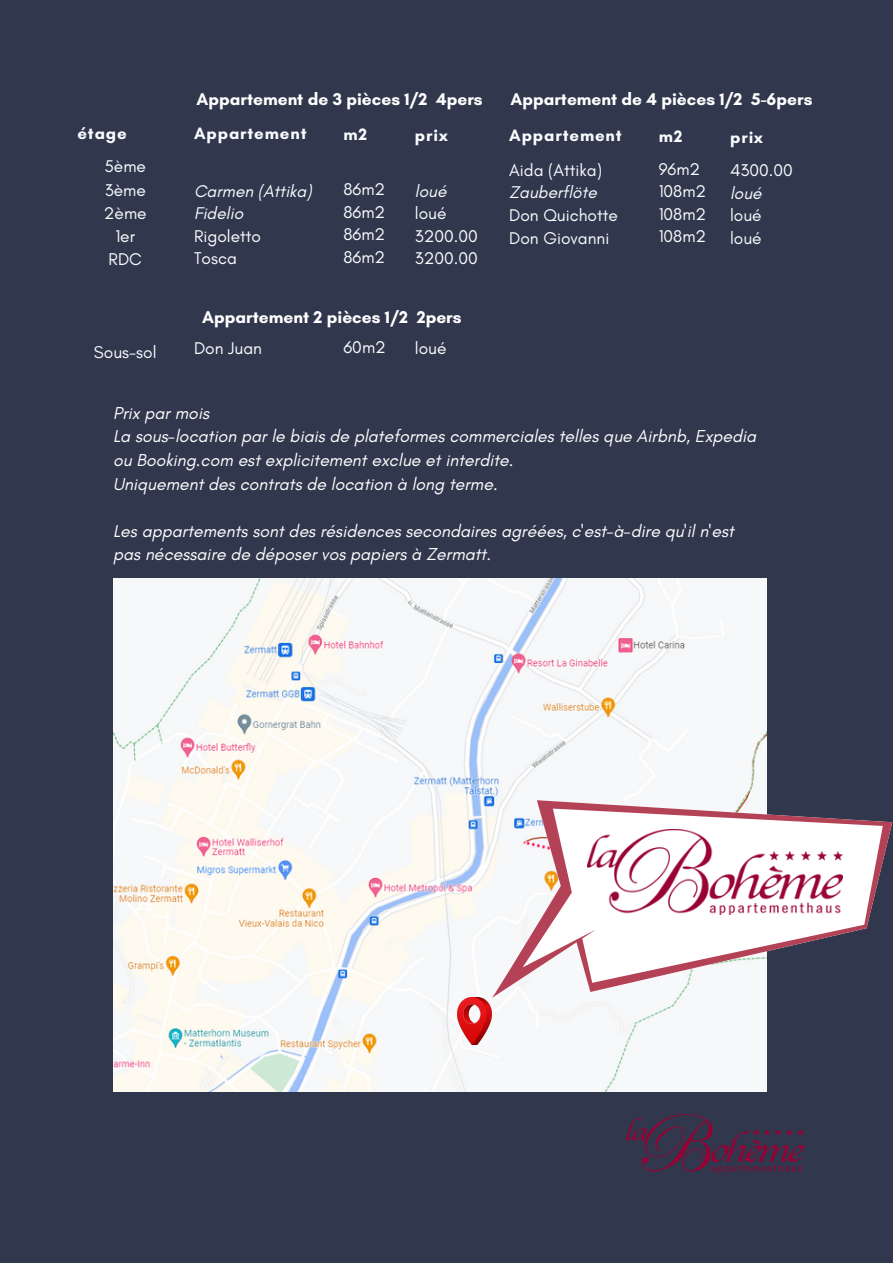
<style>
.page{position:relative;width:893px;height:1264px;background:#fff}
.page>*{position:absolute;margin:0;border:0;box-sizing:border-box;transform-origin:0 0}
.t1{font:italic 17.55px/23.5px "Glacial Indifference";color:#fff}
.t2{font:700 17.4px "Glacial Indifference";color:#fff}
.t3{font:17.25px/22.5px "Glacial Indifference";color:#f9fdff}
.t4{font:italic 17.25px/22.5px "Glacial Indifference";color:#f9fdff}
.t5{font:700 16.8px "Glacial Indifference";letter-spacing:.05em;color:#f9fdff}
</style>
<div class="page">
<div style="left:0;top:0;width:892px;height:1262px;background:#31384e"></div>
<img style="left:626px;top:1114px;width:177px;height:58px">
<img style="left:113px;top:578px;width:653px;height:513px">
<img style="left:457px;top:998px;width:35px;height:46px">
<svg style="left:492px;top:800px;width:400px;height:197px;fill:#f7f8f9"></svg>
<img style="left:587px;top:829px;width:255px;height:85px">
<p class="t5" style="left:77px;top:123px;width:51px">étage</p>
<p class="t3" style="left:104px;top:155px;width:44px;line-height:23.2px;text-align:center">5ème<br>3ème<br>2ème<br>1er<br>RDC</p>
<p class="t3" style="left:94px;top:341px;width:64px">Sous-sol</p>
<p class="t2" style="left:196px;top:89px;width:288px">Appartement de 3 pièces 1/2 4pers</p>
<p class="t5" style="left:415px;top:125px;width:34px">prix</p>
<p class="t4" style="left:415px;top:179px;width:33px">loué</p>
<p class="t3" style="left:415px;top:202px;width:64px">loué<br>3200.00<br>3200.00</p>
<p class="t5" style="left:194px;top:123px;width:114px">Appartement</p>
<p class="t5" style="left:343px;top:123px;width:25px">m2</p>
<p class="t3" style="left:343px;top:178px;width:43px;text-align:justify">86m2<br>86m2<br>86m2<br>86m2</p>
<p class="t4" style="left:194px;top:179px;width:119px">Carmen (Attika)<br>Fidelio</p>
<p class="t3" style="left:194px;top:224px;width:68px">Rigoletto<br>Tosca</p>
<p class="t2" style="left:202px;top:306px;width:261px">Appartement 2 pièces 1/2 2pers</p>
<p class="t3" style="left:194px;top:337px;width:69px">Don Juan</p>
<p class="t3" style="left:343px;top:335px;width:44px">60m2</p>
<p class="t3" style="left:415px;top:337px;width:33px">loué</p>
<p class="t2" style="left:510px;top:89px;width:303px">Appartement de 4 pièces 1/2 5-6pers</p>
<p class="t5" style="left:509px;top:125px;width:114px">Appartement</p>
<p class="t3" style="left:509px;top:158px;width:94px">Aida (Attika)</p>
<p class="t4" style="left:509px;top:181px;width:89px">Zauberflöte</p>
<p class="t3" style="left:509px;top:204px;width:110px">Don Quichotte<br>Don Giovanni</p>
<p class="t5" style="left:658px;top:126px;width:25px">m2</p>
<p class="t3" style="left:658px;top:158px;width:49px">96m2<br>108m2<br>108m2<br>108m2</p>
<p class="t5" style="left:730px;top:127px;width:34px">prix</p>
<p class="t3" style="left:730px;top:159px;width:64px">4300.00</p>
<p class="t4" style="left:730px;top:181px;width:33px">loué</p>
<p class="t3" style="left:730px;top:204px;width:33px">loué loué</p>
<p class="t1" style="left:113px;top:401px;width:644px">Prix par mois<br>La sous-location par le biais de plateformes commerciales telles que Airbnb, Expedia ou Booking.com est explicitement exclue et interdite.<br>Uniquement des contrats de location à long terme.</p>
<p class="t1" style="left:113px;top:519px;width:622px">Les appartements sont des résidences secondaires agréées, c'est-à-dire qu'il n'est pas nécessaire de déposer vos papiers à Zermatt.</p>
</div>
